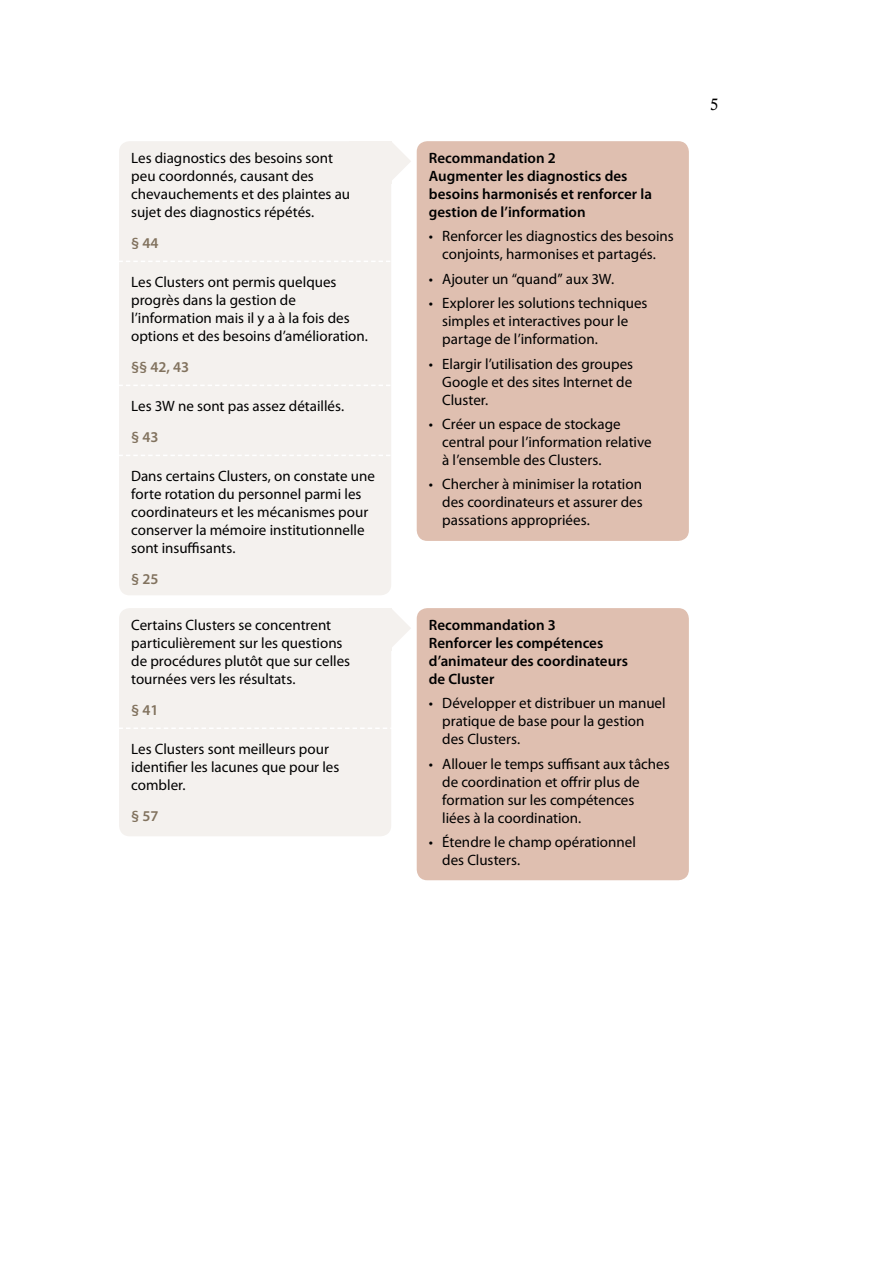
<style>
.page{position:relative;width:893px;height:1263px;background:#fff}
.page>*{position:absolute;margin:0;border:0;box-sizing:border-box;transform-origin:0 0}
.t1{font:16.5px "Calisto";color:#000}
.t2{font:15px/18px "Myriad Pro";color:#000}
.t3{font:600 15px/18px "Myriad Pro";color:#000}
.t4{font:600 15px "Myriad Pro";color:#81725e}
</style>
<div class="page">
<div style="left:417px;top:141px;width:272px;height:400px;background:#dfbfb0;border-radius:11px"></div>
<div style="left:417px;top:608px;width:272px;height:272px;background:#dfbfb0;border-radius:11px"></div>
<div style="left:119px;top:141px;width:272px;height:454px;background:#f4f1ee;border-radius:11px"></div>
<svg style="left:119px;top:261px;width:271px;height:1px"></svg>
<svg style="left:119px;top:385px;width:271px;height:1px"></svg>
<svg style="left:119px;top:455px;width:271px;height:1px"></svg>
<div style="left:119px;top:608px;width:272px;height:228px;background:#f4f1ee;border-radius:11px"></div>
<svg style="left:119px;top:728px;width:272px;height:1px"></svg>
<svg style="left:384px;top:141px;width:27px;height:40px"></svg>
<svg style="left:384px;top:608px;width:27px;height:40px"></svg>
<p class="t2" style="left:131px;top:149px;width:220px">Les diagnostics des besoins sont peu coordonnés, causant des chevauchements et des plaintes au sujet des diagnostics répétés.</p>
<p class="t4" style="left:131px;top:233px;width:29px">§ 44</p>
<p class="t2" style="left:131px;top:273px;width:238px">Les Clusters ont permis quelques progrès dans la gestion de l’information mais il y a à la fois des options et des besoins d’amélioration.</p>
<p class="t4" style="left:131px;top:357px;width:60px">§§ 42, 43</p>
<p class="t2" style="left:131px;top:397px;width:215px">Les 3W ne sont pas assez détaillés.</p>
<p class="t4" style="left:131px;top:427px;width:29px">§ 43</p>
<p class="t2" style="left:131px;top:467px;width:245px">Dans certains Clusters, on constate une forte rotation du personnel parmi les coordinateurs et les mécanismes pour conserver la mémoire institutionnelle sont insuffisants.</p>
<p class="t4" style="left:131px;top:569px;width:29px">§ 25</p>
<p class="t2" style="left:131px;top:616px;width:220px">Certains Clusters se concentrent particulièrement sur les questions de procédures plutôt que sur celles tournées vers les résultats.</p>
<p class="t4" style="left:131px;top:700px;width:29px">§ 41</p>
<p class="t2" style="left:131px;top:740px;width:210px">Les Clusters sont meilleurs pour identifier les lacunes que pour les combler.</p>
<p class="t4" style="left:131px;top:806px;width:29px">§ 57</p>
<p class="t3" style="left:429px;top:149px;width:225px">Recommandation 2<br>Augmenter les diagnostics des besoins harmonisés et renforcer la gestion de l’information</p>
<p class="t2" style="left:429px;top:227px;width:246px;text-align:center">• Renforcer les diagnostics des besoins conjoints, harmonises et partagés.</p>
<p class="t2" style="left:429px;top:270px;width:187px">• Ajouter un “quand” aux 3W.</p>
<p class="t2" style="left:442px;top:294px;width:207px;text-indent:-13px">• Explorer les solutions techniques simples et interactives pour le partage de l’information.</p>
<p class="t2" style="left:442px;top:354px;width:192px;text-align:justify;text-indent:-13px">• Elargir l’utilisation des groupes Google et des sites Internet de Cluster.</p>
<p class="t2" style="left:442px;top:415px;width:211px;text-indent:-13px">• Créer un espace de stockage central pour l’information relative à l’ensemble des Clusters.</p>
<p class="t2" style="left:442px;top:475px;width:202px;text-align:justify;text-indent:-13px">• Chercher à minimiser la rotation des coordinateurs et assurer des passations appropriées.</p>
<p class="t3" style="left:429px;top:615px;width:201px">Recommandation 3<br>Renforcer les compétences d’animateur des coordinateurs de Cluster</p>
<p class="t2" style="left:442px;top:694px;width:225px;text-indent:-13px">• Développer et distribuer un manuel pratique de base pour la gestion des Clusters.</p>
<p class="t2" style="left:442px;top:754px;width:229px;text-indent:-13px">• Allouer le temps suffisant aux tâches de coordination et offrir plus de formation sur les compétences<br>liées à la coordination.</p>
<p class="t2" style="left:442px;top:833px;width:195px;text-indent:-13px">• Étendre le champ opérationnel des Clusters.</p>
<p class="t1" style="left:710px;top:95px;width:10px">5</p>
</div>
